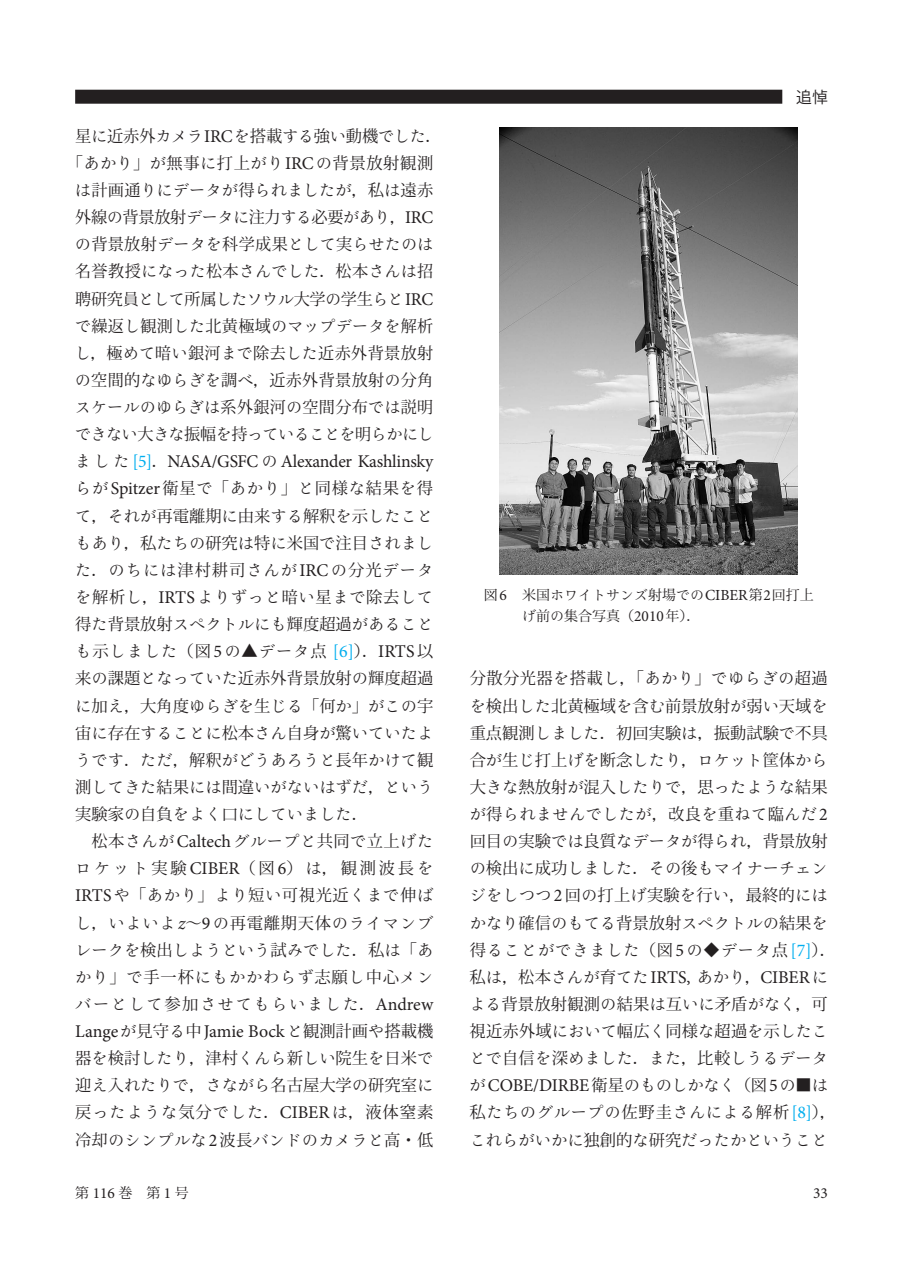
<style>
.page{position:relative;width:903px;height:1275px;background:#fff}
.page>*{position:absolute;margin:0;border:0;box-sizing:border-box;transform-origin:0 0}
.t1{font:17.85px "Minion Pro";letter-spacing:-.015em;color:#231f20}
.t2{font:16.28px/27.1px "Ryo Text Plus N";color:#231f20;text-align:justify}
.t3{font:16.28px/27.1px "Koz Min Pr 6 N";letter-spacing:.01em;color:#231f20}
.t4{font:16.28px/27.1px "Ryo Text Plus N";letter-spacing:-.035em;color:#231f20}
.t5{font:16.28px "Koz Min Pr 6 N";letter-spacing:-.015em;color:#231f20}
.t6{font:16.28px "Ryo Text Plus N";letter-spacing:.025em;color:#231f20}
.t7{font:16.28px "Koz Min Pr 6 N";letter-spacing:.035em;color:#231f20}
.t8{font:15.75px "Koz Go Pr 6 N";color:#231f20}
.t9{font:15.4px "Minion Pro";color:#231f20}
.t10{font:14px/21px "Koz Min Pr 6 N";color:#231f20}
.s1{font-family:"Koz Min Pr 6 N"}
.s2{font-family:"Minion Pro";font-size:17.85px}
.s3{font-family:"Ryo Text Plus N"}
.s4{font-family:"Ryo Text Plus N";font-size:16.28px}
.s5{color:#00aeef}
.s6{font-family:"Koz Min Pr 6 N";font-size:16.28px}
.s7{font-family:"Minion Pro";font-size:17.85px;color:#00aeef}
.s8{font-family:"Minion Pro";font-style:italic;font-size:17.85px}
.s9{font-family:"Minion Pro";font-size:15.4px}
</style>
<div class="page">
<img style="left:500px;top:127px;width:297px;height:447px">
<svg style="left:75px;top:89px;width:708px;height:15px"></svg>
<div style="left:75px;top:90px;width:707px;height:14px;background:#231f20"></div>
<p class="t2" style="left:75px;top:122px;width:368px"><span class="s1">星</span>に<span class="s1">近赤外</span>カメラ<span class="s2">IRC</span>を<span class="s1">搭載</span>する<span class="s1">強</span>い<span class="s1">動機</span>でした<span class="s1">．</span></p>
<p class="t7" style="left:67px;top:154px;width:368px">「<span class="s3">あかり</span>」<span class="s3">が</span>無事<span class="s3">に</span>打上<span class="s3">がり</span><span class="s2">IRC</span><span class="s3">の</span>背景放射観測</p>
<p class="t2" style="left:75px;top:177px;width:360px">は<span class="s1">計画通</span>りにデータが<span class="s1">得</span>られましたが<span class="s1">，私</span>は<span class="s1">遠赤</span></p>
<p class="t5" style="left:75px;top:208px;width:360px">外線<span class="s3">の</span>背景放射<span class="s3">データに</span>注力<span class="s3">する</span>必要<span class="s3">があり</span>，<span class="s2">IRC</span></p>
<p class="t2" style="left:75px;top:231px;width:360px">の<span class="s1">背景放射</span>データを<span class="s1">科学成果</span>として<span class="s1">実</span>らせたのは<span class="s1">名誉教授</span>になった<span class="s1">松本</span>さんでした<span class="s1">．松本</span>さんは<span class="s1">招聘研究員</span>として<span class="s1">所属</span>したソウル<span class="s1">大学</span>の<span class="s1">学生</span>らと<span class="s2">IRC</span>で<span class="s1">繰返</span>し<span class="s1">観測</span>した<span class="s1">北黄極域</span>のマップデータを<span class="s1">解析</span></p>
<p class="t3" style="left:75px;top:340px;width:360px"><span class="s3">し</span>，極<span class="s3">めて</span>暗<span class="s3">い</span>銀河<span class="s3">まで</span>除去<span class="s3">した</span>近赤外背景放射<span class="s3">の</span>空間的<span class="s3">なゆらぎを</span>調<span class="s3">べ</span>，近赤外背景放射<span class="s3">の</span>分角</p>
<p class="t4" style="left:75px;top:394px;width:360px">スケールのゆらぎは<span class="s1">系外銀河</span>の<span class="s1">空間分布</span>では<span class="s1">説明</span>できない<span class="s1">大</span>きな<span class="s1">振幅</span>を<span class="s1">持</span>っていることを<span class="s1">明</span>らかにし</p>
<p class="t1" style="left:75px;top:450px;width:360px"><span class="s4">ました</span> <span class="s5">[5]</span><span class="s6">．</span>NASA/GSFC <span class="s4">の</span> Alexander Kashlinsky</p>
<p class="t2" style="left:75px;top:475px;width:360px">らが<span class="s2">Spitzer</span><span class="s1">衛星</span>で<span class="s1">「</span>あかり<span class="s1">」</span>と<span class="s1">同様</span>な<span class="s1">結果</span>を<span class="s1">得</span>て<span class="s1">，</span>それが<span class="s1">再電離期</span>に<span class="s1">由来</span>する<span class="s1">解釈</span>を<span class="s1">示</span>したこともあり<span class="s1">，私</span>たちの<span class="s1">研究</span>は<span class="s1">特</span>に<span class="s1">米国</span>で<span class="s1">注目</span>されました<span class="s1">．</span>のちには<span class="s1">津村耕司</span>さんが<span class="s2">IRC</span>の<span class="s1">分光</span>データを<span class="s1">解析</span>し<span class="s1">，</span><span class="s2">IRTS</span>よりずっと<span class="s1">暗</span>い<span class="s1">星</span>まで<span class="s1">除去</span>して<span class="s1">得</span>た<span class="s1">背景放射</span>スペクトルにも<span class="s1">輝度超過</span>があることも<span class="s1">示</span>しました<span class="s1">（図</span><span class="s2">5</span>の<span class="s1">▲</span>データ<span class="s1">点</span> <span class="s7">[6]</span><span class="s1">）．</span><span class="s2">IRTS</span><span class="s1">以</span></p>
<p class="t3" style="left:75px;top:665px;width:360px">来<span class="s3">の</span>課題<span class="s3">となっていた</span>近赤外背景放射<span class="s3">の</span>輝度超過</p>
<p class="t2" style="left:75px;top:692px;width:360px">に<span class="s1">加</span>え<span class="s1">，大角度</span>ゆらぎを<span class="s1">生</span>じる<span class="s1">「何</span>か<span class="s1">」</span>がこの<span class="s1">宇宙</span>に<span class="s1">存在</span>することに<span class="s1">松本</span>さん<span class="s1">自身</span>が<span class="s1">驚</span>いていたようです<span class="s1">．</span>ただ<span class="s1">，解釈</span>がどうあろうと<span class="s1">長年</span>かけて<span class="s1">観測</span>してきた<span class="s1">結果</span>には<span class="s1">間違</span>いがないはずだ<span class="s1">，</span>という<span class="s1">実験家</span>の<span class="s1">自負</span>をよく<span class="s1">口</span>にしていました<span class="s1">．</span></p>
<p class="t6" style="left:91px;top:831px;width:343px"><span class="s1">松本</span>さんが<span class="s2">Caltech</span>グループと<span class="s1">共同</span>で<span class="s1">立上</span>げた</p>
<p class="t3" style="left:75px;top:855px;width:360px"><span class="s3">ロケット</span>実験<span class="s2">CIBER</span>（図<span class="s2">6</span>）<span class="s3">は</span>，観測波長<span class="s3">を</span></p>
<p class="t2" style="left:75px;top:882px;width:360px"><span class="s2">IRTS</span>や<span class="s1">「</span>あかり<span class="s1">」</span>より<span class="s1">短</span>い<span class="s1">可視光近</span>くまで<span class="s1">伸</span>ばし<span class="s1">，</span>いよいよ<span class="s8">z</span><span class="s1">～</span><span class="s2">9</span>の<span class="s1">再電離期天体</span>のライマンブレークを<span class="s1">検出</span>しようという<span class="s1">試</span>みでした<span class="s1">．私</span>は<span class="s1">「</span>あかり<span class="s1">」</span>で<span class="s1">手一杯</span>にもかかわらず<span class="s1">志願</span>し<span class="s1">中心</span>メンバーとして<span class="s1">参加</span>させてもらいました<span class="s1">．</span><span class="s2">Andrew</span></p>
<p class="t1" style="left:75px;top:1019px;width:360px">Lange<span class="s4">が</span><span class="s6">見守</span><span class="s4">る</span><span class="s6">中</span>Jamie Bock<span class="s4">と</span><span class="s6">観測計画</span><span class="s4">や</span><span class="s6">搭載機</span></p>
<p class="t3" style="left:75px;top:1045px;width:360px;text-align:justify">器<span class="s3">を</span>検討<span class="s3">したり</span>，津村<span class="s3">くんら</span>新<span class="s3">しい</span>院生<span class="s3">を</span>日米<span class="s3">で</span>迎<span class="s3">え</span>入<span class="s3">れたりで</span>，<span class="s3">さながら</span>名古屋大学<span class="s3">の</span>研究室<span class="s3">に</span>戻<span class="s3">ったような</span>気分<span class="s3">でした</span>．<span class="s2">CIBER</span><span class="s3">は</span>，液体窒素</p>
<p class="t2" style="left:75px;top:1126px;width:360px"><span class="s1">冷却</span>のシンプルな<span class="s2">2</span><span class="s1">波長</span>バンドのカメラと<span class="s1">高・低</span></p>
<p class="t8" style="left:796px;top:88px;width:33px">追悼</p>
<p class="t10" style="left:522px;top:585px;width:293px;text-indent:-38px">図<span class="s9">6</span> 米国<span class="s3">ホワイトサンズ</span>射場<span class="s3">での</span><span class="s9">CIBER</span>第<span class="s9">2</span>回打上<span class="s3">げ</span>前<span class="s3">の</span>集合写真（<span class="s9">2010</span>年）．</p>
<p class="t3" style="left:470px;top:665px;width:360px;text-align:justify">分散分光器<span class="s3">を</span>搭載<span class="s3">し</span>，「<span class="s3">あかり</span>」<span class="s3">でゆらぎの</span>超過<span class="s3">を</span>検出<span class="s3">した</span>北黄極域<span class="s3">を</span>含<span class="s3">む</span>前景放射<span class="s3">が</span>弱<span class="s3">い</span>天域<span class="s3">を</span>重点観測<span class="s3">しました</span>．初回実験<span class="s3">は</span>，振動試験<span class="s3">で</span>不具</p>
<p class="t2" style="left:470px;top:746px;width:360px"><span class="s1">合</span>が<span class="s1">生</span>じ<span class="s1">打上</span>げを<span class="s1">断念</span>したり<span class="s1">，</span>ロケット<span class="s1">筐体</span>から<span class="s1">大</span>きな<span class="s1">熱放射</span>が<span class="s1">混入</span>したりで<span class="s1">，思</span>ったような<span class="s1">結果</span>が<span class="s1">得</span>られませんでしたが<span class="s1">，改良</span>を<span class="s1">重</span>ねて<span class="s1">臨</span>んだ<span class="s2">2</span></p>
<p class="t3" style="left:470px;top:828px;width:360px">回目<span class="s3">の</span>実験<span class="s3">では</span>良質<span class="s3">なデータが</span>得<span class="s3">られ</span>，背景放射</p>
<p class="t2" style="left:470px;top:855px;width:368px;text-align:left">の<span class="s1">検出</span>に<span class="s1">成功</span>しました<span class="s1">．</span>その<span class="s1">後</span>もマイナーチェンジをしつつ<span class="s2">2</span><span class="s1">回</span>の<span class="s1">打上</span>げ<span class="s1">実験</span>を<span class="s1">行</span>い<span class="s1">，最終的</span>にはかなり<span class="s1">確信</span>のもてる<span class="s1">背景放射</span>スペクトルの<span class="s1">結果</span>を<span class="s1">得</span>ることができました<span class="s1">（図</span><span class="s2">5</span>の<span class="s1">◆</span>データ<span class="s1">点</span><span class="s7">[7]</span><span class="s1">）．私</span>は<span class="s1">，松本</span>さんが<span class="s1">育</span>てた<span class="s2">IRTS,</span> あかり<span class="s1">，</span><span class="s2">CIBER</span>に</p>
<p class="t3" style="left:469px;top:991px;width:360px"><span class="s3">よる</span>背景放射観測<span class="s3">の</span>結果<span class="s3">は</span>互<span class="s3">いに</span>矛盾<span class="s3">がなく</span>，可視近赤外域<span class="s3">において</span>幅広<span class="s3">く</span>同様<span class="s3">な</span>超過<span class="s3">を</span>示<span class="s3">したこ</span></p>
<p class="t2" style="left:469px;top:1045px;width:360px">とで<span class="s1">自信</span>を<span class="s1">深</span>めました<span class="s1">．</span>また<span class="s1">，比較</span>しうるデータ</p>
<p class="t1" style="left:470px;top:1074px;width:360px"><span class="s4">が</span>COBE/DIRBE<span class="s6">衛星</span><span class="s4">のものしかなく</span><span class="s6">（図</span>5<span class="s4">の</span><span class="s6">■</span><span class="s4">は</span></p>
<p class="t2" style="left:470px;top:1099px;width:368px"><span class="s1">私</span>たちのグループの<span class="s1">佐野圭</span>さんによる<span class="s1">解析</span><span class="s7">[8]</span><span class="s1">），</span>これらがいかに<span class="s1">独創的</span>な<span class="s1">研究</span>だったかということ</p>
<p class="t10" style="left:75px;top:1182px;width:115px">第 <span class="s9">116</span> 巻　第 <span class="s9">1</span> 号</p>
<p class="t9" style="left:813px;top:1182px;width:16px">33</p>
</div>
